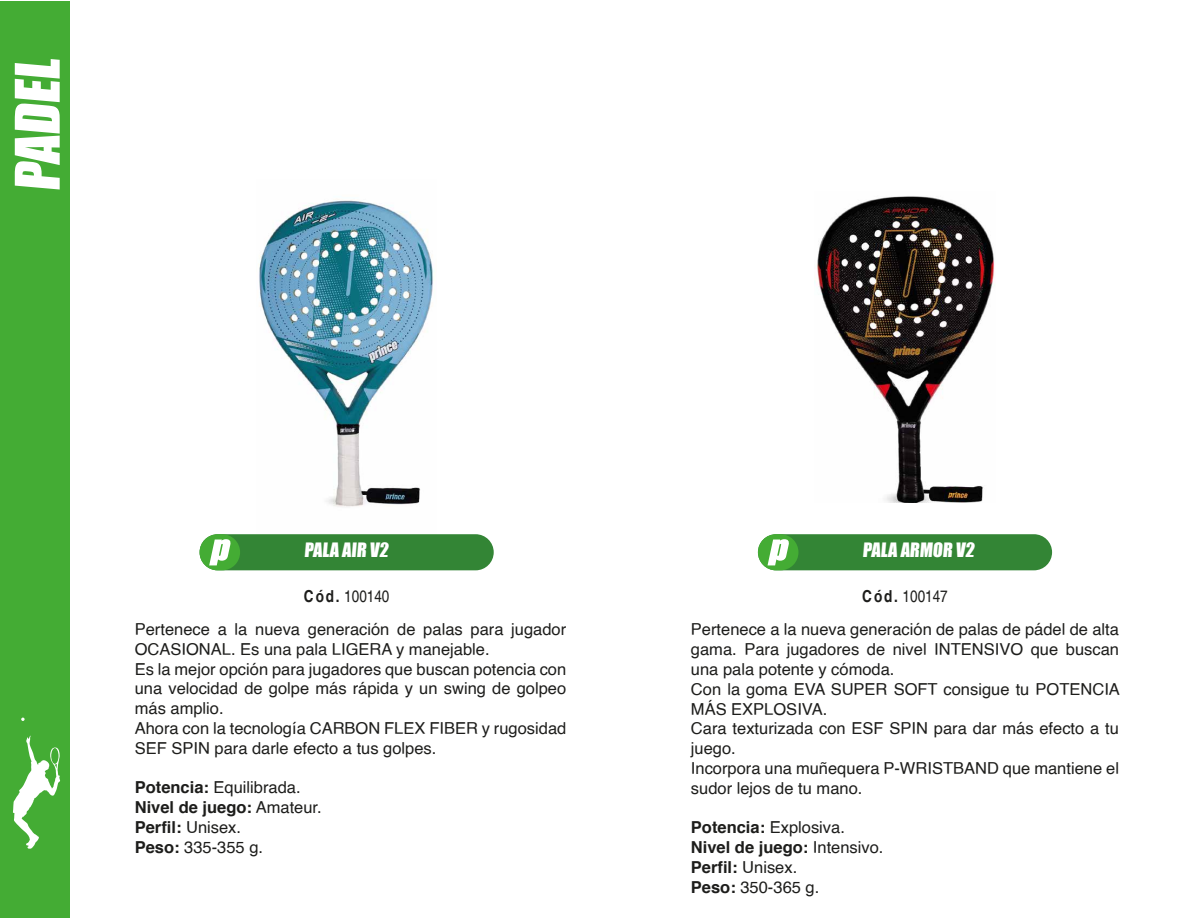
<style>
.page{position:relative;width:1188px;height:918px;background:#fff}
.page>*{position:absolute;margin:0;border:0;box-sizing:border-box;transform-origin:0 0}
.t1{font:56.85px "Impact";color:#fff}
.t2{font:18.15px "Impact";color:#fff}
.t3{font:16.5px/19.8px "Helvetica";color:#1d1d1b}
.t4{font:condensed 16.5px "Helvetica LT";color:#1d1d1b}
.s1{font-family:"Helvetica";font-weight:700}
.s2{font-weight:700}
</style>
<div class="page">
<img style="left:259px;top:199px;width:175px;height:308px">
<div style="left:0;top:1px;width:69px;height:917px;background:#44ac34"></div>
<svg style="left:21px;top:718px;width:4px;height:3px"></svg>
<svg style="left:13px;top:736px;width:47px;height:113px"></svg>
<img style="left:816px;top:196px;width:179px;height:307px">
<div style="left:200px;top:534px;width:294px;height:36px;background:#338535;border-radius:18px"></div>
<div style="left:200px;top:534px;width:40px;height:36px;background:#44ac34;border-radius:18px"></div>
<svg style="left:209px;top:539px;width:22px;height:26px"></svg>
<div style="left:758px;top:534px;width:294px;height:36px;background:#338535;border-radius:18px"></div>
<div style="left:758px;top:534px;width:40px;height:36px;background:#44ac34;border-radius:18px"></div>
<svg style="left:768px;top:539px;width:21px;height:26px"></svg>
<h1 class="t1" style="left:-7px;top:192px;width:141px;rotate:-90deg">PADEL</h1>
<p class="t2" style="left:304px;top:536px;width:88px">PALA AIR V2</p>
<p class="t2" style="left:863px;top:536px;width:115px">PALA ARMOR V2</p>
<p class="t4" style="left:304px;top:586px;width:87px"><span class="s1">Cód.</span> 100140</p>
<p class="t4" style="left:862px;top:586px;width:87px"><span class="s1">Cód.</span> 100147</p>
<p class="t3" style="left:135px;top:620px;width:433px">Pertenece a la nueva generación de palas para jugador OCASIONAL. Es una pala LIGERA y manejable.<br>Es la mejor opción para jugadores que buscan potencia con una velocidad de golpe más rápida y un swing de golpeo más amplio.<br>Ahora con la tecnología CARBON FLEX FIBER y rugosidad SEF SPIN para darle efecto a tus golpes.</p>
<p class="t3" style="left:135px;top:778px;width:189px"><span class="s2">Potencia:</span> Equilibrada.<br><span class="s2">Nivel de juego:</span> Amateur.<br><span class="s2">Perfil:</span> Unisex.<br><span class="s2">Peso:</span> 335-355 g.</p>
<p class="t3" style="left:691px;top:620px;width:430px">Pertenece a la nueva generación de palas de pádel de alta gama. Para jugadores de nivel INTENSIVO que buscan una pala potente y cómoda.<br>Con la goma EVA SUPER SOFT consigue tu POTENCIA MÁS EXPLOSIVA.<br>Cara texturizada con ESF SPIN para dar más efecto a tu juego.<br>Incorpora una muñequera P-WRISTBAND que mantiene el sudor lejos de tu mano.</p>
<p class="t3" style="left:691px;top:818px;width:194px"><span class="s2">Potencia:</span> Explosiva.<br><span class="s2">Nivel de juego:</span> Intensivo.<br><span class="s2">Perfil:</span> Unisex.<br><span class="s2">Peso:</span> 350-365 g.</p>
</div>
